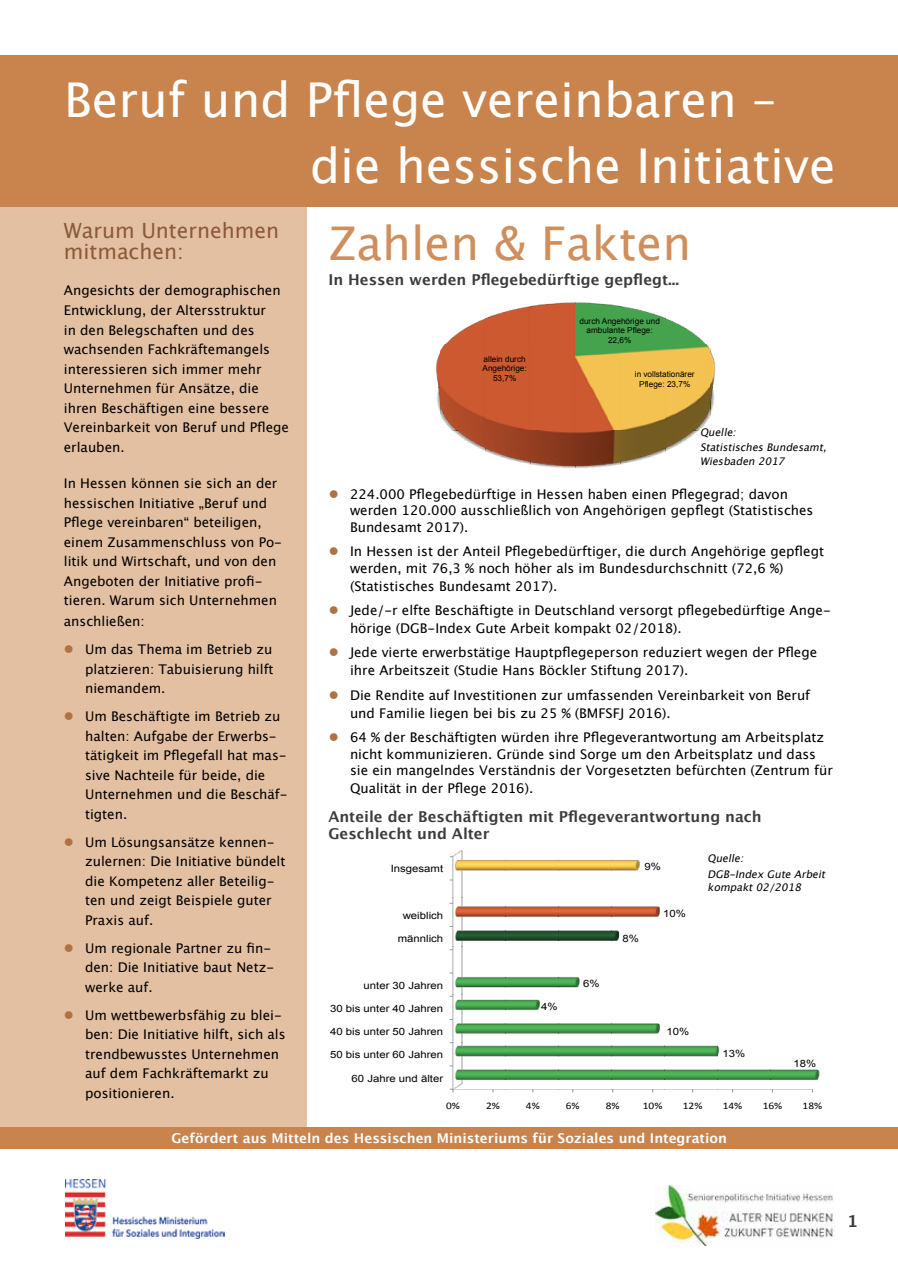
<style>
.page{position:relative;width:898px;height:1272px;background:#fff}
.page>*{position:absolute;margin:0;border:0;box-sizing:border-box;transform-origin:0 0}
.t1{font:48px/66.2px "Lucida Grande";color:#fff}
.t2{font:46.5px "Lucida Grande";color:#cf8f5d}
.t3{font:21px/21px "Lucida Grande";color:#8b5a38}
.t4{font:700 16.5px "Lucida Grande";color:#3c3c3b}
.t5{font:700 15px/17.2px "Lucida Grande";color:#3c3c3b}
.t6{font:700 13.5px "Lucida Grande";color:#fff}
.t7{font:13.35px/19.5px "Lucida Grande";color:#000}
.t8{font:italic 10.5px/15.6px "Lucida Grande";color:#000}
.t9{font:10.05px "Arial";color:#000;scale:1.13 1}
.t10{font:10.05px "Calibri";color:#000;scale:1.13 1}
.t11{font:8.25px/9.9px "Arial";color:#000;text-align:center}
</style>
<div class="page">
<div style="left:0;top:175px;width:306px;height:962px;background:#e4c0a2"></div>
<img style="left:66px;top:1179px;width:158px;height:59px">
<div style="left:0;top:1127px;width:897px;height:21px;background:#c9834d"></div>
<img style="left:655px;top:1185px;width:178px;height:60px">
<div style="left:0;top:55px;width:897px;height:151px;background:#c9834d"></div>
<img style="left:452px;top:850px;width:368px;height:239px">
<div style="left:707px;top:854px;width:126px;height:51px;background:#fff"></div>
<img style="left:445px;top:302px;width:261px;height:42px">
<img style="left:436px;top:344px;width:280px;height:125px">
<div style="left:699px;top:427px;width:134px;height:49px;background:#fff"></div>
<h1 class="t1" style="left:310px;top:65px;width:527px;text-indent:-246px">Beruf und Pflege vereinbaren – die hessische Initiative</h1>
<h3 class="t3" style="left:64px;top:219px;width:217px">Warum Unternehmen mitmachen:</h3>
<p class="t7" style="left:64px;top:281px;width:227px">Angesichts der demographischen<br>Entwicklung, der Altersstruktur<br>in den Belegschaften und des wachsenden Fachkräftemangels interessieren sich immer mehr<br>Unternehmen für Ansätze, die ihren Beschäftigen eine bessere<br>Vereinbarkeit von Beruf und Pflege erlauben.</p>
<p class="t7" style="left:64px;top:473px;width:219px">In Hessen können sie sich an der hessischen Initiative „Beruf und<br>Pflege vereinbaren“ beteiligen, einem Zusammenschluss von Po&shy;litik und Wirtschaft, und von den<br>Angeboten der Initiative profi&shy;tieren. Warum sich Unternehmen</p>
<p class="t7" style="left:85px;top:607px;width:189px;line-height:28px;text-indent:-21px">anschließen:<br>Um das Thema im Betrieb zu</p>
<p class="t7" style="left:85px;top:659px;width:190px">platzieren: Tabuisierung hilft niemandem.</p>
<p class="t7" style="left:85px;top:706px;width:204px">Um Beschäftigte im Betrieb zu halten: Aufgabe der Erwerbs&shy;tätigkeit im Pflegefall hat mas&shy;sive Nachteile für beide, die<br>Unternehmen und die Beschäf&shy;tigten.</p>
<p class="t7" style="left:85px;top:832px;width:202px">Um Lösungsansätze kennen&shy;zulernen: Die Initiative bündelt die Kompetenz aller Beteilig&shy;ten und zeigt Beispiele guter<br>Praxis auf.</p>
<p class="t7" style="left:85px;top:938px;width:190px">Um regionale Partner zu fin&shy;den: Die Initiative baut Netz&shy;werke auf.</p>
<p class="t7" style="left:85px;top:1005px;width:202px">Um wettbewerbsfähig zu blei&shy;ben: Die Initiative hilft, sich als trendbewusstes Unternehmen auf dem Fachkräftemarkt zu positionieren.</p>
<h2 class="t2" style="left:328px;top:215px;width:364px">Zahlen &amp; Fakten</h2>
<p class="t5" style="left:328px;top:271px;width:352px">In Hessen werden Pflegebedürftige gepflegt...</p>
<p class="t11" style="left:482px;top:354px;width:46px">allein durch<br>Angehörige:<br>53,7%</p>
<p class="t11" style="left:579px;top:316px;width:82px">durch Angehörige und ambulante Pflege:<br>22,6%</p>
<p class="t11" style="left:634px;top:369px;width:61px">in vollstationärer<br>Pflege: 23,7%</p>
<p class="t8" style="left:699px;top:424px;width:130px">Quelle:<br>Statistisches Bundesamt,</p>
<p class="t8" style="left:699px;top:453px;width:88px">Wiesbaden 2017</p>
<p class="t7" style="left:350px;top:485px;width:465px;line-height:16.5px">224.000 Pflegebedürftige in Hessen haben einen Pflegegrad; davon werden 120.000 ausschließlich von Angehörigen gepflegt (Statistisches<br>Bundesamt 2017).</p>
<p class="t7" style="left:350px;top:543px;width:475px;line-height:16.5px">In Hessen ist der Anteil Pflegebedürftiger, die durch Angehörige gepflegt werden, mit 76,3 % noch höher als im Bundesdurchschnitt (72,6 %)</p>
<p class="t7" style="left:350px;top:573px;width:482px;line-height:24.5px">(Statistisches Bundesamt 2017).<br>Jede/-r elfte Beschäftigte in Deutschland versorgt pflegebedürftige Ange-</p>
<p class="t7" style="left:350px;top:615px;width:468px;line-height:24.5px">hörige (DGB-Index Gute Arbeit kompakt 02/2018).<br>Jede vierte erwerbstätige Hauptpflegeperson reduziert wegen der Pflege</p>
<p class="t7" style="left:350px;top:658px;width:461px;line-height:24.5px">ihre Arbeitszeit (Studie Hans Böckler Stiftung 2017).<br>Die Rendite auf Investitionen zur umfassenden Vereinbarkeit von Beruf</p>
<p class="t7" style="left:350px;top:700px;width:475px;line-height:24.5px">und Familie liegen bei bis zu 25 % (BMFSFJ 2016).<br>64 % der Beschäftigten würden ihre Pflegeverantwortung am Arbeitsplatz</p>
<p class="t7" style="left:350px;top:745px;width:484px;line-height:16.5px">nicht kommunizieren. Gründe sind Sorge um den Arbeitsplatz und dass sie ein mangelndes Verständnis der Vorgesetzten befürchten (Zentrum für</p>
<p class="t7" style="left:350px;top:778px;width:185px">Qualität in der Pflege 2016).</p>
<p class="t5" style="left:328px;top:807px;width:434px">Anteile der Beschäftigten mit Pflegeverantwortung nach<br>Geschlecht und Alter</p>
<p class="t9" style="left:390px;top:863px;width:48px">Insgesamt</p>
<p class="t9" style="left:644px;top:861px;width:16px">9%</p>
<p class="t8" style="left:707px;top:850px;width:121px">Quelle:<br>DGB-Index Gute Arbeit</p>
<p class="t8" style="left:707px;top:879px;width:97px">kompakt 02/2018</p>
<p class="t9" style="left:402px;top:909px;width:37px">weiblich</p>
<p class="t9" style="left:663px;top:908px;width:22px">10%</p>
<p class="t9" style="left:397px;top:933px;width:42px">männlich</p>
<p class="t9" style="left:622px;top:933px;width:16px">8%</p>
<p class="t9" style="left:363px;top:979px;width:72px">unter 30 Jahren</p>
<p class="t9" style="left:583px;top:977px;width:16px">6%</p>
<p class="t9" style="left:330px;top:1002px;width:101px">30 bis unter 40 Jahren</p>
<p class="t9" style="left:541px;top:1001px;width:16px">4%</p>
<p class="t9" style="left:330px;top:1025px;width:101px">40 bis unter 50 Jahren</p>
<p class="t9" style="left:666px;top:1025px;width:22px">10%</p>
<p class="t9" style="left:330px;top:1049px;width:101px">50 bis unter 60 Jahren</p>
<p class="t9" style="left:722px;top:1047px;width:22px">13%</p>
<p class="t9" style="left:793px;top:1057px;width:22px">18%</p>
<p class="t9" style="left:351px;top:1072px;width:82px">60 Jahre und älter</p>
<p class="t10" style="left:446px;top:1098px;width:14px">0%</p>
<p class="t10" style="left:486px;top:1098px;width:14px">2%</p>
<p class="t10" style="left:525px;top:1098px;width:14px">4%</p>
<p class="t10" style="left:565px;top:1098px;width:14px">6%</p>
<p class="t10" style="left:605px;top:1098px;width:14px">8%</p>
<p class="t10" style="left:642px;top:1098px;width:19px">10%</p>
<p class="t10" style="left:682px;top:1098px;width:19px">12%</p>
<p class="t10" style="left:722px;top:1098px;width:19px">14%</p>
<p class="t10" style="left:762px;top:1098px;width:19px">16%</p>
<p class="t10" style="left:802px;top:1098px;width:19px">18%</p>
<p class="t6" style="left:171px;top:1130px;width:557px">Gefördert aus Mitteln des Hessischen Ministeriums für Soziales und Integration</p>
<p class="t4" style="left:846px;top:1211px;width:12px">1</p>
</div>
